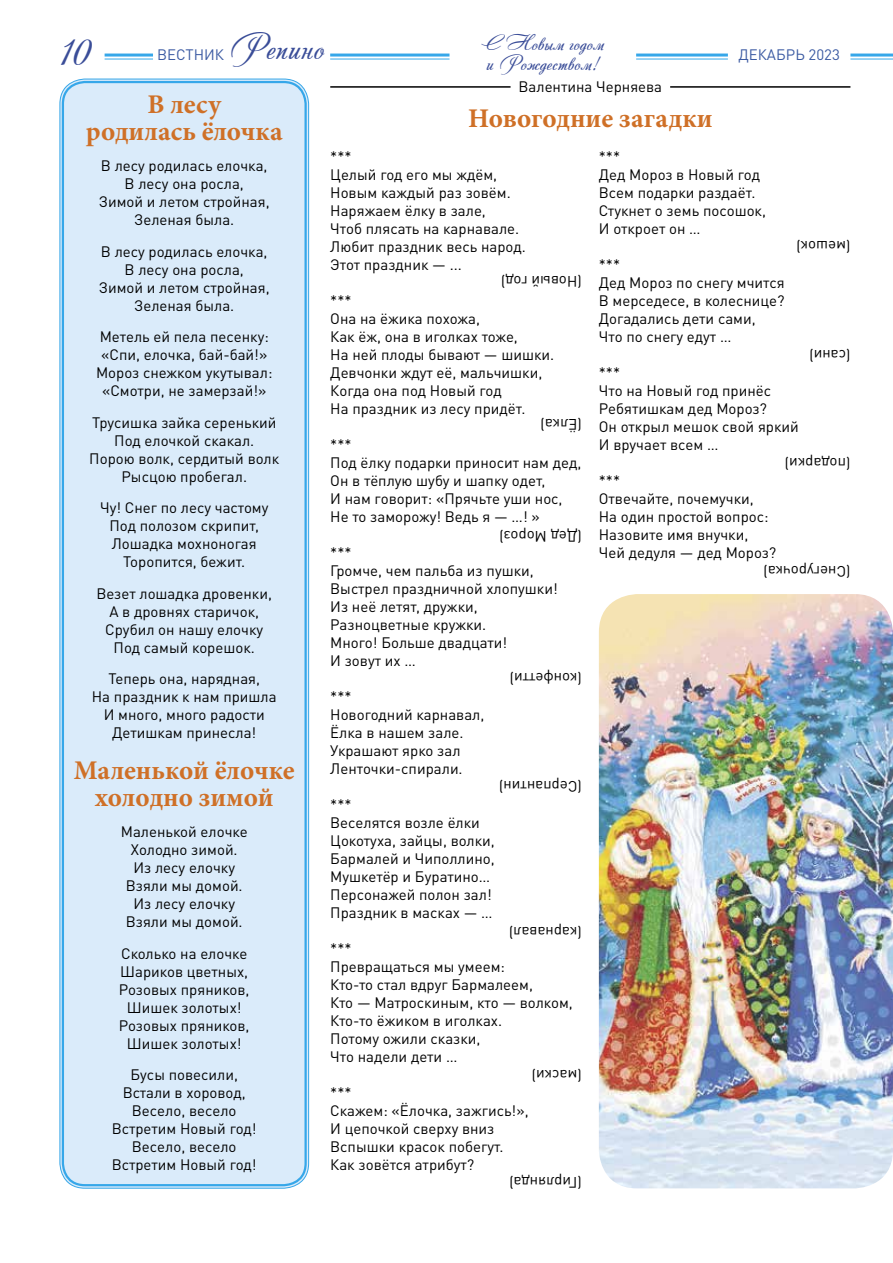
<style>
.page{position:relative;width:893px;height:1263px;background:#fff}
.page>*{position:absolute;margin:0;border:0;box-sizing:border-box;transform-origin:0 0}
.t1{font:42px "Andantinoscript";color:#3a4d98}
.t2{font:36px "Andantinoscript";color:#3a4d98}
.t3{font:700 27px/27px "Minion Pro";color:#cf7027;text-align:center}
.t4{font:21px/19.5px "Andantinoscript";color:#3a4d98}
.t5{font:15px/18px "DIN Pro";color:#000}
.t6{font:15px "DIN Pro";color:#3c5ba3}
</style>
<div class="page">
<div style="left:60px;top:79px;width:249px;height:1109px;background:#daebfa;border-radius:25px"></div>
<div style="left:62px;top:81px;width:245px;height:1105px;border:2px solid #36a7e9;border-radius:22px"></div>
<hr style="left:105px;top:54px;width:48px;height:3px;background:#36a7e9">
<hr style="left:330px;top:54px;width:119px;height:3px;background:#36a7e9">
<hr style="left:636px;top:54px;width:92px;height:3px;background:#36a7e9">
<hr style="left:850px;top:54px;width:43px;height:3px;background:#36a7e9">
<hr style="left:105px;top:59px;width:48px;height:1px;background:#36a7e9">
<hr style="left:330px;top:59px;width:119px;height:1px;background:#36a7e9">
<hr style="left:636px;top:59px;width:92px;height:1px;background:#36a7e9">
<hr style="left:850px;top:59px;width:43px;height:1px;background:#36a7e9">
<img style="left:599px;top:594px;width:294px;height:594px">
<hr style="left:670px;top:86px;width:180px;height:2px;background:#000">
<hr style="left:330px;top:86px;width:181px;height:2px;background:#000">
<h2 class="t2" style="left:229px;top:24px;width:98px">Репино</h2>
<h3 class="t3" style="left:86px;top:90px;width:198px">В лесу<br>родилась ёлочка</h3>
<p class="t5" style="left:99px;top:156px;width:172px;text-align:center">В лесу родилась елочка,<br>В лесу она росла,<br>Зимой и летом стройная,<br>Зеленая была.</p>
<p class="t5" style="left:99px;top:242px;width:172px;text-align:center">В лесу родилась елочка,<br>В лесу она росла,<br>Зимой и летом стройная,<br>Зеленая была.</p>
<p class="t5" style="left:96px;top:327px;width:178px;text-align:center">Метель ей пела песенку: «Спи, елочка, бай-бай!»<br>Мороз снежком укутывал: «Смотри, не замерзай!»</p>
<p class="t5" style="left:89px;top:413px;width:191px;text-align:center">Трусишка зайка серенький<br>Под елочкой скакал.<br>Порою волк, сердитый волк<br>Рысцою пробегал.</p>
<p class="t5" style="left:100px;top:498px;width:170px;text-align:center">Чу! Снег по лесу частому<br>Под полозом скрипит,<br>Лошадка мохноногая<br>Торопится, бежит.</p>
<p class="t5" style="left:97px;top:584px;width:177px;text-align:center">Везет лошадка дровенки,<br>А в дровнях старичок,<br>Срубил он нашу елочку<br>Под самый корешок.</p>
<p class="t5" style="left:92px;top:669px;width:186px;text-align:center">Теперь она, нарядная,<br>Hа праздник к нам пришла<br>И много, много радости<br>Детишкам принесла!</p>
<h3 class="t3" style="left:74px;top:756px;width:222px">Маленькой ёлoчке хoлoднo зимoй</h3>
<p class="t5" style="left:121px;top:822px;width:128px;text-align:center">Маленькой елочке<br>Холодно зимой.<br>Из лесу елочку<br>Взяли мы домой.<br>Из лесу елочку<br>Взяли мы домой.</p>
<p class="t5" style="left:119px;top:944px;width:132px;text-align:center">Сколько на елочке<br>Шариков цветных,<br>Розовых пряников,<br>Шишек золотых!<br>Розовых пряников,<br>Шишек золотых!</p>
<p class="t5" style="left:112px;top:1065px;width:146px;text-align:center">Бусы повесили,<br>Встали в хоровод,<br>Весело, весело<br>Встретим Новый год!<br>Весело, весело<br>Встретим Новый год!</p>
<h3 class="t4" style="left:481px;top:34px;width:125px">С Новым годом и Рождеством!</h3>
<h1 class="t1" style="left:60px;top:24px;width:32px">10</h1>
<p class="t6" style="left:157px;top:45px;width:68px">ВЕСТНИК</p>
<p class="t6" style="left:738px;top:45px;width:103px">ДЕКАБРЬ 2023</p>
<p class="t5" style="left:519px;top:77px;width:145px">Валентина Черняева</p>
<h3 class="t3" style="left:468px;top:104px;width:246px">Новогодние загадки</h3>
<p class="t5" style="left:330px;top:147px;width:197px">***<br>Целый год его мы ждём,<br>Новым каждый раз зовём.<br>Наряжаем ёлку в зале,<br>Чтоб плясать на карнавале.<br>Любит праздник весь народ.<br>Этот праздник — ...</p>
<p class="t5" style="left:330px;top:291px;width:225px">***<br>Она на ёжика похожа,<br>Как ёж, она в иголках тоже,<br>На ней плоды бывают — шишки.<br>Девчонки ждут её, мальчишки,<br>Когда она под Новый год<br>На праздник из лесу придёт.</p>
<p class="t5" style="left:330px;top:435px;width:253px">***<br>Под ёлку подарки приносит нам дед,<br>Он в тёплую шубу и шапку одет,<br>И нам говорит: «Прячьте уши нос,<br>Не то заморожу! Ведь я — …! »</p>
<p class="t5" style="left:330px;top:543px;width:229px">***<br>Громче, чем пальба из пушки,<br>Выстрел праздничной хлопушки!<br>Из неё летят, дружки,<br>Разноцветные кружки.<br>Много! Больше двадцати!<br>И зовут их …</p>
<p class="t5" style="left:330px;top:687px;width:156px">***<br>Новогодний карнавал,<br>Ёлка в нашем зале.<br>Украшают ярко зал<br>Ленточки-спирали.</p>
<p class="t5" style="left:330px;top:795px;width:166px">***<br>Веселятся возле ёлки<br>Цокотуха, зайцы, волки,<br>Бармалей и Чиполлино,<br>Мушкетёр и Буратино…<br>Персонажей полон зал!<br>Праздник в масках — …</p>
<p class="t5" style="left:330px;top:939px;width:244px">***<br>Превращаться мы умеем:<br>Кто-то стал вдруг Бармалеем,<br>Кто — Матроскиным, кто — волком,<br>Кто-то ёжиком в иголках.<br>Потому ожили сказки,<br>Что надели дети …</p>
<p class="t5" style="left:330px;top:1083px;width:200px">***<br>Скажем: «Ёлочка, зажгись!»,<br>И цепочкой сверху вниз<br>Вспышки красок побегут.<br>Как зовётся атрибут?</p>
<p class="t5" style="left:599px;top:147px;width:169px">***<br>Дед Мороз в Новый год<br>Всем подарки раздаёт.<br>Стукнет о земь посошок,<br>И откроет он …</p>
<p class="t5" style="left:599px;top:255px;width:187px">***<br>Дед Мороз по снегу мчится<br>В мерседесе, в колеснице?<br>Догадались дети сами,<br>Что по снегу едут …</p>
<p class="t5" style="left:599px;top:363px;width:201px">***<br>Что на Новый год принёс<br>Ребятишкам дед Мороз?<br>Он открыл мешок свой яркий<br>И вручает всем …</p>
<p class="t5" style="left:599px;top:471px;width:179px">***<br>Отвечайте, почемучки,<br>На один простой вопрос:<br>Назовите имя внучки,<br>Чей дедуля — дед Мороз?</p>
<p class="t5" style="left:850px;top:255px;width:56px;rotate:-180deg">(мешок)</p>
<p class="t5" style="left:582px;top:290px;width:82px;rotate:-180deg">(Новый год)</p>
<p class="t5" style="left:850px;top:365px;width:43px;rotate:-180deg">(сани)</p>
<p class="t5" style="left:582px;top:433px;width:43px;rotate:-180deg">(Ёлка)</p>
<p class="t5" style="left:850px;top:473px;width:67px;rotate:-180deg">(подарки)</p>
<p class="t5" style="left:582px;top:545px;width:84px;rotate:-180deg">(Дед Мороз)</p>
<p class="t5" style="left:850px;top:581px;width:89px;rotate:-180deg">(Снегурочка)</p>
<p class="t5" style="left:582px;top:687px;width:74px;rotate:-180deg">(конфетти)</p>
<p class="t5" style="left:582px;top:796px;width:84px;rotate:-180deg">(Серпантин)</p>
<p class="t5" style="left:582px;top:942px;width:74px;rotate:-180deg">(карнавал)</p>
<p class="t5" style="left:582px;top:1085px;width:52px;rotate:-180deg">(маски)</p>
<p class="t5" style="left:582px;top:1192px;width:74px;rotate:-180deg">(Гирлянда)</p>
</div>
